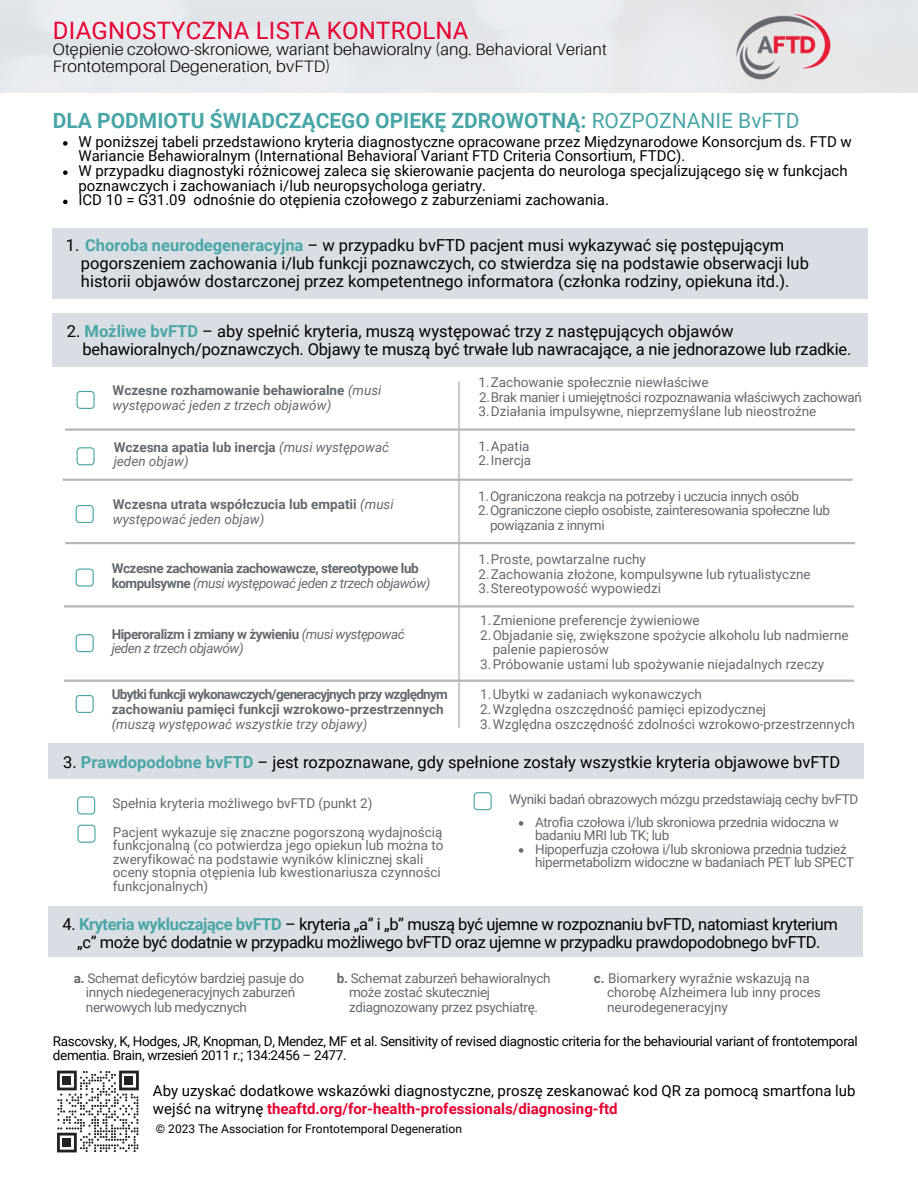
<style>
.page{position:relative;width:918px;height:1188px;background:#fff}
.page>*{position:absolute;margin:0;border:0;box-sizing:border-box;transform-origin:0 0}
.t1{font:24px "Roboto";letter-spacing:.01em;color:#e70033}
.t2{font:700 21px "Roboto";color:#49a6a6}
.t3{font:16.5px/18px "Roboto";color:#000}
.t4{font:16.5px "Roboto";letter-spacing:-.025em;color:#000}
.t5{font:300 16.5px/16.8px "Aileron";letter-spacing:.01em;color:#000}
.t6{font:15px/14.7px "Roboto";color:#000}
.t7{font:13.5px/13.5px "Roboto";color:#65696e}
.t8{font:13.5px/13.5px "Roboto";letter-spacing:-.02em;color:#65696e}
.t9{font:13.5px/14.7px "Roboto";letter-spacing:-.025em;color:#65696e}
.t10{font:13.5px/13.5px "Roboto";letter-spacing:-.025em;color:#000}
.t11{font:italic 13.5px/14.7px "Roboto";color:#65696e}
.t12{font:700 13.5px/14.7px "Roboto";letter-spacing:-.035em;color:#65696e}
.t13{font:700 13.5px/14.7px "Roboto";color:#65696e}
.t14{font:italic 13.5px/14.7px "Roboto";letter-spacing:-.035em;color:#65696e}
.t15{font:12px "Roboto";color:#000}
.s1{font-weight:400}
.s2{font-weight:700;color:#49a6a6}
.s3{font-weight:700;font-style:normal}
.s4{font-weight:400;font-style:italic}
.s5{font-weight:700}
.s6{font-weight:700;color:#e70033}
</style>
<div class="page">
<img style="left:736px;top:12px;width:97px;height:69px">
<div style="left:53px;top:229px;width:815px;height:70px;background:#d9dde4"></div>
<hr style="left:64px;top:680px;width:790px;height:2px;background:#b5b7ba">
<div style="left:53px;top:314px;width:815px;height:53px;background:#d9dde4"></div>
<hr style="left:63px;top:479px;width:790px;height:2px;background:#b5b7ba">
<hr style="left:65px;top:542px;width:790px;height:2px;background:#b5b7ba">
<hr style="left:64px;top:605px;width:790px;height:3px;background:#b5b7ba">
<hr style="left:458px;top:382px;width:2px;height:346px;background:#b5b7ba">
<svg style="left:77px;top:391px;width:18px;height:18px"></svg>
<hr style="left:65px;top:428px;width:790px;height:3px;background:#b5b7ba">
<svg style="left:77px;top:447px;width:18px;height:18px"></svg>
<svg style="left:76px;top:505px;width:18px;height:18px"></svg>
<svg style="left:76px;top:569px;width:18px;height:18px"></svg>
<svg style="left:76px;top:634px;width:18px;height:18px"></svg>
<div style="left:49px;top:743px;width:815px;height:36px;background:#d9dde4"></div>
<svg style="left:77px;top:796px;width:18px;height:18px"></svg>
<svg style="left:77px;top:825px;width:18px;height:18px"></svg>
<svg style="left:474px;top:792px;width:18px;height:18px"></svg>
<div style="left:49px;top:907px;width:814px;height:50px;background:#d9dde4"></div>
<svg style="left:57px;top:1071px;width:81px;height:81px"></svg>
<div style="left:57px;top:1071px;width:20px;height:19px;border:3px solid #222"></div>
<div style="left:63px;top:1076px;width:8px;height:9px;background:#222"></div>
<div style="left:119px;top:1071px;width:20px;height:19px;border:3px solid #222"></div>
<div style="left:125px;top:1076px;width:8px;height:9px;background:#222"></div>
<div style="left:57px;top:1133px;width:20px;height:19px;border:3px solid #222"></div>
<div style="left:63px;top:1138px;width:8px;height:9px;background:#222"></div>
<svg style="left:63px;top:141px;width:5px;height:5px"></svg>
<svg style="left:63px;top:170px;width:5px;height:5px"></svg>
<svg style="left:63px;top:200px;width:5px;height:4px"></svg>
<svg style="left:76px;top:695px;width:18px;height:18px"></svg>
<svg style="left:519px;top:821px;width:4px;height:5px"></svg>
<svg style="left:519px;top:848px;width:4px;height:5px"></svg>
<p class="t1" style="left:53px;top:17px;width:417px">DIAGNOSTYCZNA LISTA KONTROLNA</p>
<p class="t5" style="left:53px;top:40px;width:555px">Otępienie czołowo-skroniowe, wariant behawioralny (ang. Behavioral Veriant<br>Frontotemporal Degeneration, bvFTD)</p>
<p class="t2" style="left:53px;top:109px;width:748px">DLA PODMIOTU ŚWIADCZĄCEGO OPIEKĘ ZDROWOTNĄ: <span class="s1">ROZPOZNANIE BvFTD</span></p>
<p class="t6" style="left:78px;top:134px;width:775px">W poniższej tabeli przedstawiono kryteria diagnostyczne opracowane przez Międzynarodowe Konsorcjum ds. FTD w<br>Wariancie Behawioralnym (International Behavioral Variant FTD Criteria Consortium, FTDC).</p>
<p class="t6" style="left:78px;top:164px;width:771px">W przypadku diagnostyki różnicowej zaleca się skierowanie pacjenta do neurologa specjalizującego się w funkcjach poznawczych i zachowaniach i/lub neuropsychologa geriatry.</p>
<p class="t6" style="left:78px;top:193px;width:532px">ICD 10 = G31.09 odnośnie do otępienia czołowego z zaburzeniami zachowania.</p>
<p class="t3" style="left:81px;top:236px;width:730px;text-indent:-15px">1. <span class="s2">Choroba neurodegeneracyjna</span> – w przypadku bvFTD pacjent musi wykazywać się postępującym pogorszeniem zachowania i/lub funkcji poznawczych, co stwierdza się na podstawie obserwacji lub historii objawów dostarczonej przez kompetentnego informatora (członka rodziny, opiekuna itd.).</p>
<p class="t3" style="left:67px;top:322px;width:668px">2. <span class="s2">Możliwe bvFTD</span> – aby spełnić kryteria, muszą występować trzy z następujących objawów</p>
<p class="t3" style="left:83px;top:340px;width:770px">behawioralnych/poznawczych. Objawy te muszą być trwałe lub nawracające, a nie jednorazowe lub rzadkie.</p>
<p class="t7" style="left:478px;top:376px;width:232px">1.Zachowanie społecznie niewłaściwe</p>
<p class="t9" style="left:479px;top:390px;width:384px">2.Brak manier i umiejętności rozpoznawania właściwych zachowań</p>
<p class="t7" style="left:478px;top:405px;width:339px">3.Działania impulsywne, nieprzemyślane lub nieostrożne</p>
<p class="t7" style="left:478px;top:439px;width:53px">1.Apatia</p>
<p class="t7" style="left:478px;top:454px;width:54px">2.Inercja</p>
<p class="t9" style="left:478px;top:489px;width:322px">1.Ograniczona reakcja na potrzeby i uczucia innych osób</p>
<p class="t9" style="left:490px;top:503px;width:342px;text-indent:-12px">2.Ograniczone ciepło osobiste, zainteresowania społeczne lub powiązania z innymi</p>
<p class="t7" style="left:478px;top:553px;width:169px">1.Proste, powtarzalne ruchy</p>
<p class="t7" style="left:478px;top:567px;width:334px">2.Zachowania złożone, kompulsywne lub rytualistyczne</p>
<p class="t7" style="left:478px;top:582px;width:184px">3.Stereotypowość wypowiedzi</p>
<p class="t7" style="left:480px;top:614px;width:221px">1.Zmienione preferencje żywieniowe</p>
<p class="t7" style="left:493px;top:628px;width:357px;line-height:14.7px;text-indent:-12px">2.Objadanie się, zwiększone spożycie alkoholu lub nadmierne palenie papierosów</p>
<p class="t7" style="left:480px;top:658px;width:346px">3.Próbowanie ustami lub spożywanie niejadalnych rzeczy</p>
<p class="t12" style="left:112px;top:687px;width:338px">Ubytki funkcji wykonawczych/generacyjnych przy względnym</p>
<p class="t13" style="left:112px;top:702px;width:334px">zachowaniu pamięci funkcji wzrokowo-przestrzennych</p>
<p class="t11" style="left:112px;top:717px;width:257px">(muszą występować wszystkie trzy objawy)</p>
<p class="t11" style="left:113px;top:383px;width:270px"><span class="s3">Wczesne rozhamowanie behawioralne</span> (musi występować jeden z trzech objawów)</p>
<p class="t11" style="left:114px;top:440px;width:277px"><span class="s3">Wczesna apatia lub inercja</span> (musi występować jeden objaw)</p>
<p class="t13" style="left:113px;top:498px;width:282px">Wczesna utrata współczucia lub empatii <span class="s4">(musi występować jeden objaw)</span></p>
<p class="t12" style="left:112px;top:561px;width:320px">Wczesne zachowania zachowawcze, stereotypowe lub kompulsywne <span class="s4">(musi występować jeden z trzech objawów)</span></p>
<p class="t14" style="left:112px;top:627px;width:294px"><span class="s3">Hiperoralizm i zmiany w żywieniu</span> (musi występować jeden z trzech objawów)</p>
<p class="t7" style="left:480px;top:688px;width:223px">1.Ubytki w zadaniach wykonawczych</p>
<p class="t7" style="left:480px;top:703px;width:287px">2.Względna oszczędność pamięci epizodycznej</p>
<p class="t7" style="left:480px;top:717px;width:376px">3.Względna oszczędność zdolności wzrokowo-przestrzennych</p>
<p class="t3" style="left:63px;top:754px;width:778px">3. <span class="s2">Prawdopodobne bvFTD</span> – jest rozpoznawane, gdy spełnione zostały wszystkie kryteria objawowe bvFTD</p>
<p class="t7" style="left:113px;top:797px;width:261px">Spełnia kryteria możliwego bvFTD (punkt 2)</p>
<p class="t7" style="left:113px;top:826px;width:332px">Pacjent wykazuje się znaczne pogorszoną wydajnością funkcjonalną (co potwierdza jego opiekun lub można to zweryfikować na podstawie wyników klinicznej skali oceny stopnia otępienia lub kwestionariusza czynności funkcjonalnych)</p>
<p class="t9" style="left:509px;top:792px;width:351px">Wyniki badań obrazowych mózgu przedstawiają cechy bvFTD</p>
<p class="t8" style="left:535px;top:815px;width:305px">Atrofia czołowa i/lub skroniowa przednia widoczna w badaniu MRI lub TK; lub</p>
<p class="t8" style="left:535px;top:842px;width:321px">Hipoperfuzja czołowa i/lub skroniowa przednia tudzież hipermetabolizm widoczne w badaniach PET lub SPECT</p>
<p class="t4" style="left:63px;top:915px;width:777px">4. <span class="s2">Kryteria wykluczające bvFTD</span> – kryteria „a” i „b” muszą być ujemne w rozpoznaniu bvFTD, natomiast kryterium</p>
<p class="t4" style="left:77px;top:933px;width:745px">„c” może być dodatnie w przypadku możliwego bvFTD oraz ujemne w przypadku prawdopodobnego bvFTD.</p>
<p class="t8" style="left:74px;top:971px;width:232px"><span class="s5">a.</span> Schemat deficytów bardziej pasuje do</p>
<p class="t8" style="left:86px;top:986px;width:211px">innych niedegeneracyjnych zaburzeń</p>
<p class="t9" style="left:86px;top:1000px;width:162px">nerwowych lub medycznych</p>
<p class="t8" style="left:337px;top:971px;width:215px"><span class="s5">b.</span> Schemat zaburzeń behawioralnych</p>
<p class="t8" style="left:349px;top:986px;width:143px">może zostać skuteczniej</p>
<p class="t8" style="left:349px;top:1000px;width:191px">zdiagnozowany przez psychiatrę.</p>
<p class="t7" style="left:594px;top:971px;width:217px"><span class="s5">c.</span> Biomarkery wyraźnie wskazują na</p>
<p class="t7" style="left:607px;top:986px;width:215px">chorobę Alzheimera lub inny proces</p>
<p class="t7" style="left:607px;top:1000px;width:122px">neurodegeneracyjny</p>
<p class="t10" style="left:53px;top:1035px;width:806px">Rascovsky, K, Hodges, JR, Knopman, D, Mendez, MF et al. Sensitivity of revised diagnostic criteria for the behaviourial variant of frontotemporal dementia. Brain, wrzesień 2011 r.; 134:2456 – 2477.</p>
<p class="t6" style="left:153px;top:1081px;width:704px;line-height:18px">Aby uzyskać dodatkowe wskazówki diagnostyczne, proszę zeskanować kod QR za pomocą smartfona lub wejść na witrynę <span class="s6">theaftd.org/for-health-professionals/diagnosing-ftd</span></p>
<p class="t15" style="left:156px;top:1122px;width:308px">© 2023 The Association for Frontotemporal Degeneration</p>
</div>
